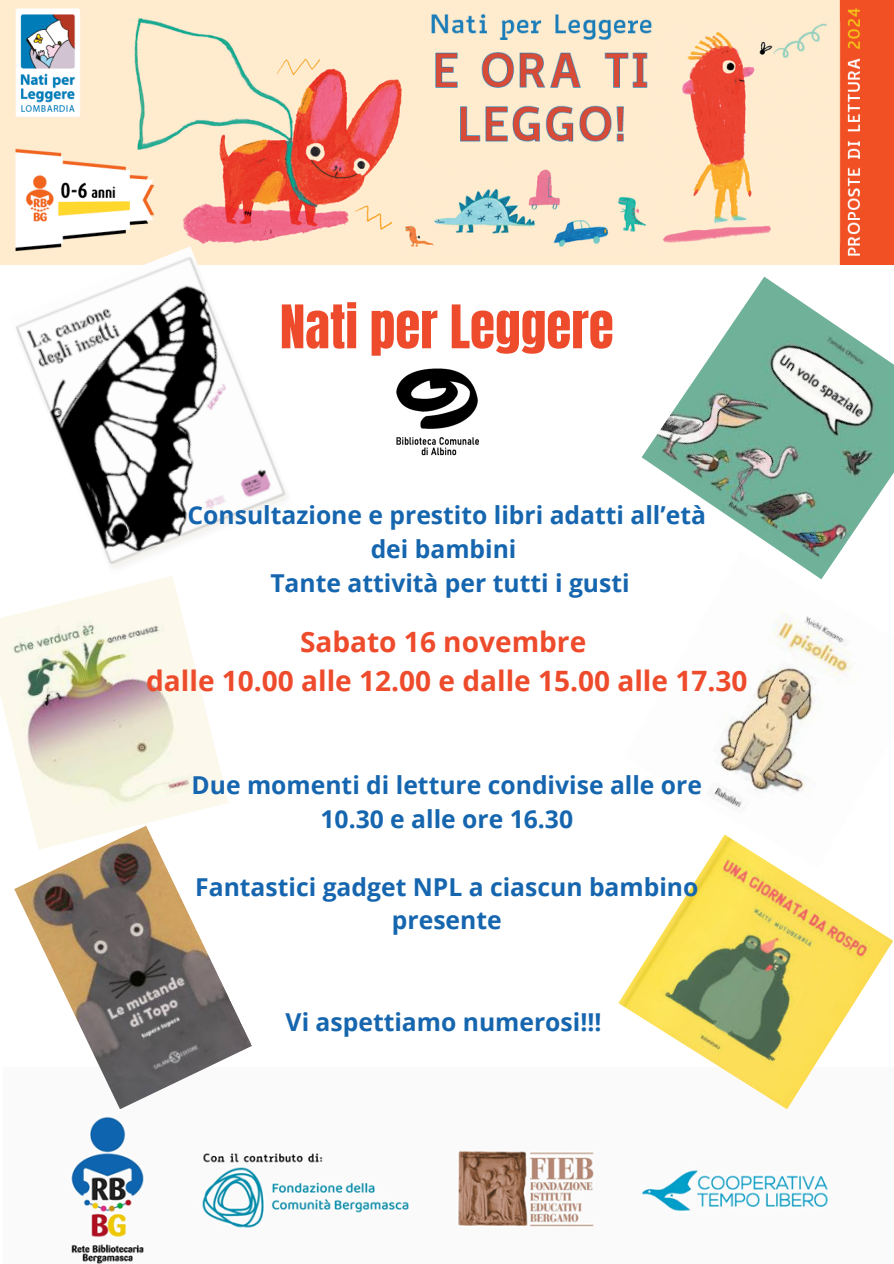
<style>
.page{position:relative;width:894px;height:1264px;background:#fff}
.page>*{position:absolute;margin:0;border:0;box-sizing:border-box;transform-origin:0 0}
.t1{font:51px "Anton";color:#ed4b2c}
.t2{font:700 28.05px/38.2px "Open Sans";color:#ed4b2c;text-align:center}
.t3{font:700 24.6px/33.8px "Open Sans";color:#1666af;text-align:center}
</style>
<div class="page">
<img style="left:0;top:0;width:893px;height:264px">
<img style="left:71px;top:1116px;width:757px;height:147px">
<img style="left:707px;top:611px;width:146px;height:198px">
<img style="left:618px;top:834px;width:275px;height:275px">
<img style="left:0;top:576px;width:229px;height:249px">
<img style="left:14px;top:825px;width:238px;height:284px">
<img style="left:9px;top:246px;width:284px;height:322px">
<img style="left:641px;top:277px;width:252px;height:302px">
<img style="left:396px;top:368px;width:83px;height:88px">
<p class="t1" style="left:280px;top:290px;width:335px">Nati per Leggere</p>
<p class="t3" style="left:187px;top:497px;width:520px">Consultazione e prestito libri adatti all’età dei bambini</p>
<p class="t3" style="left:270px;top:565px;width:361px">Tante attività per tutti i gusti</p>
<p class="t2" style="left:146px;top:622px;width:602px">Sabato 16 novembre<br>dalle 10.00 alle 12.00 e dalle 15.00 alle 17.30</p>
<p class="t3" style="left:191px;top:767px;width:512px">Due momenti di letture condivise alle ore<br>10.30 e alle ore 16.30</p>
<h2 class="t3" style="left:195px;top:869px;width:504px">Fantastici gadget NPL a ciascun bambino presente</h2>
<p class="t3" style="left:285px;top:1004px;width:317px">Vi aspettiamo numerosi!!!</p>
</div>
